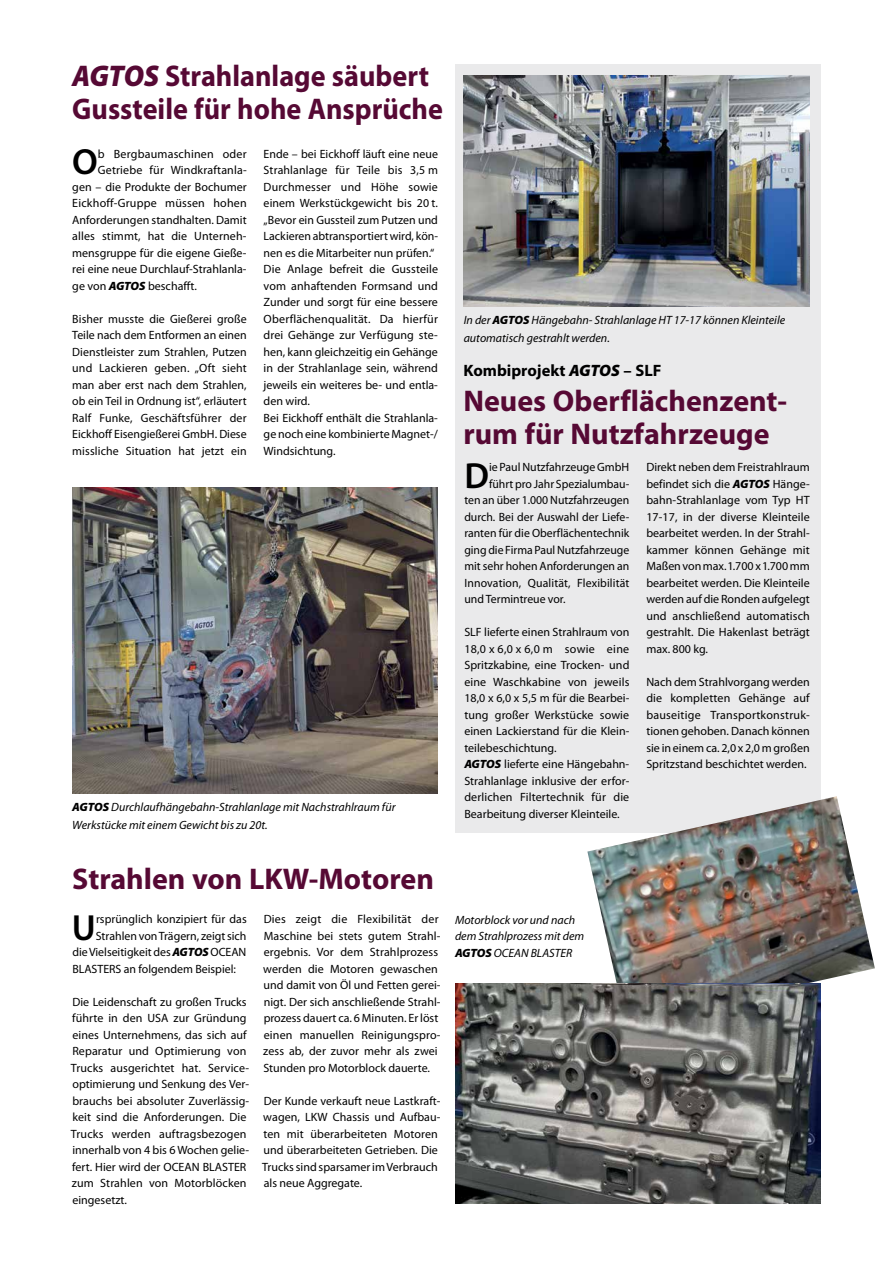
<style>
.page{position:relative;width:893px;height:1263px;background:#fff}
.page>*{position:absolute;margin:0;border:0;box-sizing:border-box;transform-origin:0 0}
.t1{font:600 36.45px "Myriad Pro";color:#000}
.t2{font:700 30px/33px "Myriad Pro";color:#560934}
.t3{font:700 30px/33px "Myriad Pro";color:#560934;scale:.94 1}
.t4{font:700 16.5px "Myriad Pro";color:#000}
.t5{font:12px/16.5px "Myriad Pro";color:#000}
.t6{font:italic 12px/18px "Myriad Pro";color:#000}
.s1{font-weight:900;font-style:italic}
.s2{font-weight:900}
</style>
<div class="page">
<img style="left:72px;top:487px;width:366px;height:307px">
<div style="left:455px;top:64px;width:366px;height:769px;background:#eaeaeb"></div>
<img style="left:464px;top:75px;width:346px;height:232px">
<img style="left:587px;top:796px;width:288px;height:187px">
<img style="left:455px;top:983px;width:366px;height:220px">
<h2 class="t3" style="left:72px;top:58px;width:396px"><span class="s1">AGTOS</span> Strahlanlage säubert<br>Gussteile für hohe Ansprüche</h2>
<h1 class="t1" style="left:72px;top:139px;width:27px">O</h1>
<p class="t5" style="left:98px;top:145px;width:150px">b Bergbaumaschinen oder</p>
<p class="t5" style="left:98px;top:162px;width:150px">Getriebe für Windkraftanla-</p>
<p class="t5" style="left:72px;top:178px;width:176px">gen – die Produkte der Bochumer</p>
<p class="t5" style="left:72px;top:195px;width:176px">Eickhoff-Gruppe müssen hohen</p>
<p class="t5" style="left:72px;top:211px;width:176px">Anforderungen standhalten. Damit</p>
<p class="t5" style="left:72px;top:228px;width:176px">alles stimmt, hat die Unterneh-</p>
<p class="t5" style="left:72px;top:244px;width:176px">mensgruppe für die eigene Gieße-</p>
<p class="t5" style="left:72px;top:261px;width:176px">rei eine neue Durchlauf-Strahlanla-</p>
<p class="t5" style="left:72px;top:277px;width:126px">ge von <span class="s1">AGTOS</span> beschafft.</p>
<p class="t5" style="left:72px;top:310px;width:176px;text-align:justify">Bisher musste die Gießerei große Teile nach dem Entformen an einen Dienstleister zum Strahlen, Putzen und Lackieren geben. „Oft sieht man aber erst nach dem Strahlen, ob ein Teil in Ordnung ist“, erläutert Ralf Funke, Geschäftsführer der Eickhoff Eisengießerei GmbH. Diese missliche Situation hat jetzt ein</p>
<p class="t5" style="left:264px;top:145px;width:176px">Ende – bei Eickhoff läuft eine neue<br>Strahlanlage für Teile bis 3,5 m<br>Durchmesser und Höhe sowie einem Werkstückgewicht bis 20 t. „Bevor ein Gussteil zum Putzen und<br>Lackieren abtransportiert wird, kön&shy;nen es die Mitarbeiter nun prüfen.“<br>Die Anlage befreit die Gussteile vom anhaftenden Formsand und<br>Zunder und sorgt für eine bessere<br>Oberflächenqualität. Da hierfür drei Gehänge zur Verfügung ste&shy;hen, kann gleichzeitig ein Gehänge in der Strahlanlage sein, während jeweils ein weiteres be- und entla&shy;den wird.<br>Bei Eickhoff enthält die Strahlanla&shy;ge noch eine kombinierte Magnet-/<br>Windsichtung.</p>
<p class="t6" style="left:72px;top:797px;width:325px"><span class="s2">AGTOS</span> Durchlaufhängebahn-Strahlanlage mit Nachstrahlraum für<br>Werkstücke mit einem Gewicht bis zu 20t.</p>
<p class="t6" style="left:464px;top:310px;width:323px">In der <span class="s2">AGTOS</span> Hängebahn- Strahlanlage HT 17-17 können Kleinteile automatisch gestrahlt werden.</p>
<h3 class="t4" style="left:463px;top:360px;width:199px">Kombiprojekt <span class="s1">AGTOS</span> – SLF</h3>
<h2 class="t2" style="left:463px;top:383px;width:325px">Neues Oberflächenzent&shy;rum für Nutzfahrzeuge</h2>
<h1 class="t1" style="left:464px;top:452px;width:26px">D</h1>
<p class="t5" style="left:489px;top:459px;width:142px">ie Paul Nutzfahrzeuge GmbH</p>
<p class="t5" style="left:489px;top:475px;width:142px">führt pro Jahr Spezialumbau-</p>
<p class="t5" style="left:464px;top:492px;width:166px">ten an über 1.000 Nutzfahrzeugen</p>
<p class="t5" style="left:464px;top:508px;width:166px">durch. Bei der Auswahl der Liefe-</p>
<p class="t5" style="left:464px;top:525px;width:166px">ranten für die Oberflächentechnik</p>
<p class="t5" style="left:464px;top:541px;width:166px">ging die Firma Paul Nutzfahrzeuge</p>
<p class="t5" style="left:464px;top:558px;width:166px">mit sehr hohen Anforderungen an</p>
<p class="t5" style="left:464px;top:574px;width:167px">Innovation, Qualität, Flexibilität</p>
<p class="t5" style="left:464px;top:591px;width:103px">und Termintreue vor.</p>
<p class="t5" style="left:464px;top:624px;width:167px">SLF lieferte einen Strahlraum von<br>18,0 x 6,0 x 6,0 m sowie eine<br>Spritzkabine, eine Trocken- und eine Waschkabine von jeweils<br>18,0 x 6,0 x 5,5 m für die Bearbei&shy;tung großer Werkstücke sowie einen Lackierstand für die Klein&shy;teilebeschichtung.<br><span class="s1">AGTOS</span> lieferte eine Hängebahn-<br>Strahlanlage inklusive der erfor&shy;derlichen Filtertechnik für die<br>Bearbeitung diverser Kleinteile.</p>
<p class="t5" style="left:646px;top:459px;width:165px;text-align:justify">Direkt neben dem Freistrahlraum befindet sich die <span class="s1">AGTOS</span> Hänge&shy;bahn-Strahlanlage vom Typ HT 17-17, in der diverse Kleinteile bearbeitet werden. In der Strahl&shy;kammer können Gehänge mit Maßen von max. 1.700 x 1.700 mm bearbeitet werden. Die Kleinteile werden auf die Ronden aufgelegt und anschließend automatisch gestrahlt. Die Hakenlast beträgt max. 800 kg.</p>
<p class="t5" style="left:646px;top:673px;width:165px;text-align:justify">Nach dem Strahlvorgang werden die kompletten Gehänge auf bauseitige Transportkonstruk&shy;tionen gehoben. Danach können sie in einem ca. 2,0 x 2,0 m großen Spritzstand beschichtet werden.</p>
<h2 class="t2" style="left:72px;top:861px;width:363px">Strahlen von LKW-Motoren</h2>
<h1 class="t1" style="left:72px;top:904px;width:26px">U</h1>
<p class="t5" style="left:96px;top:911px;width:152px">rsprünglich konzipiert für das</p>
<p class="t5" style="left:263px;top:911px;width:179px">Dies zeigt die Flexibilität der Maschine bei stets gutem Strahl&shy;ergebnis. Vor dem Strahlprozess werden die Motoren gewaschen und damit von Öl und Fetten gerei&shy;nigt. Der sich anschließende Strahl&shy;prozess dauert ca. 6 Minuten. Er löst einen manuellen Reinigungspro&shy;zess ab, der zuvor mehr als zwei Stunden pro Motorblock dauerte.</p>
<p class="t5" style="left:262px;top:1092px;width:180px">Der Kunde verkauft neue Lastkraft&shy;wagen, LKW Chassis und Aufbau&shy;ten mit überarbeiteten Motoren und überarbeiteten Getrieben. Die<br>Trucks sind sparsamer im Verbrauch als neue Aggregate.</p>
<p class="t5" style="left:96px;top:927px;width:152px">Strahlen von Trägern, zeigt sich</p>
<p class="t5" style="left:72px;top:944px;width:175px">die Vielseitigkeit des <span class="s1">AGTOS</span> OCEAN</p>
<p class="t5" style="left:72px;top:960px;width:165px">BLASTERS an folgendem Beispiel:</p>
<p class="t5" style="left:71px;top:993px;width:180px">Die Leidenschaft zu großen Trucks führte in den USA zur Gründung eines Unternehmens, das sich auf<br>Reparatur und Optimierung von<br>Trucks ausgerichtet hat. Service&shy;optimierung und Senkung des Ver&shy;brauchs bei absoluter Zuverlässig&shy;keit sind die Anforderungen. Die<br>Trucks werden auftragsbezogen innerhalb von 4 bis 6 Wochen gelie&shy;fert. Hier wird der OCEAN BLASTER zum Strahlen von Motorblöcken eingesetzt.</p>
<p class="t6" style="left:455px;top:911px;width:131px;line-height:16.5px">Motorblock vor und nach dem Strahlprozess mit dem<br><span class="s2">AGTOS</span> OCEAN BLASTER</p>
</div>
